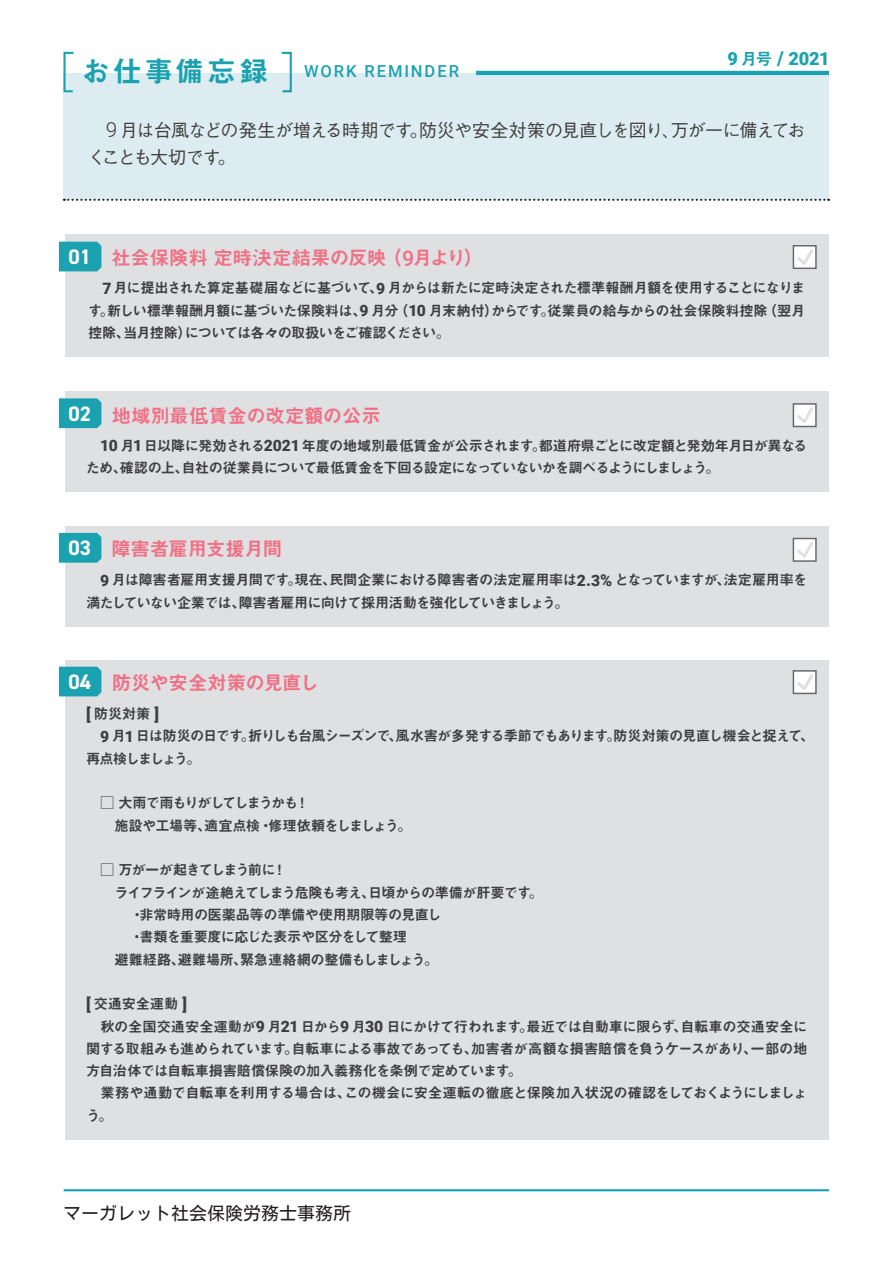
<style>
.page{position:relative;width:893px;height:1263px;background:#fff}
.page>*{position:absolute;margin:0;border:0;box-sizing:border-box;transform-origin:0 0}
.t1{font:700 21px "DIN2014";color:#fff}
.t2{font:19.5px "Midashi Go Pr 6 N MB31 90 msp RKSJ H";letter-spacing:-.02em;color:#f17085}
.t3{font:900 18.15px "Roboto";color:#1ba2b0}
.t4{font:18px/27px "Gothic BBB Pr 6 N Medium 90 msp RKSJ H";letter-spacing:-.05em;color:#3e3e3f}
.t5{font:18px "Motoya L Cedar W3 90 ms RKSJ H";color:#231f20}
.t6{font:500 16.5px "Roboto";letter-spacing:.115em;color:#1ba2b0}
.t7{font:14.25px/22.4px "Midashi Go Pr 6 N MB31 90 msp RKSJ H";letter-spacing:-.05em;color:#3e3e3f}
.t8{font:14.25px/22.4px "Midashi Go Pr 6 N MB31 90 msp RKSJ H";letter-spacing:-.07em;color:#3e3e3f}
.t9{font:14.25px "Midashi Go Pr 6 N MB31 90 msp RKSJ H";letter-spacing:-.03em;color:#3e3e3f}
.t10{font:14.25px/22.4px "Midashi Go Pr 6 N MB31 90 msp RKSJ H";letter-spacing:-.075em;color:#3e3e3f}
.t11{font:14.25px "Midashi Go Pr 6 N MB31 90 msp RKSJ H";letter-spacing:-.095em;color:#3e3e3f}
.t12{font:14.25px "Midashi Go Pr 6 N MB31 90 msp RKSJ H";letter-spacing:-.135em;color:#3e3e3f}
.s1{font-family:"Midashi Go Pr 6 N MB31 90 msp RKSJ H";font-weight:400;font-size:28.8px}
.s2{font-family:"Midashi Go Pr 6 N MB31 90 msp RKSJ H";font-weight:400;font-size:16.5px}
.s3{font-size:18.9px}
.s4{font-family:"Roboto";font-weight:300;font-size:20.7px}
.s5{font-family:"Roboto";font-weight:500;font-size:21.45px}
.s6{font-family:"Roboto";font-weight:900;font-size:15.6px}
.s7{font-family:"Roboto";font-weight:900;font-size:16.35px}
.s8{font-family:"DIN2014";font-weight:700;font-size:21px;color:#fff}
</style>
<div class="page">
<div style="left:64px;top:74px;width:765px;height:126px;background:#dcecf0"></div>
<svg style="left:64px;top:199px;width:765px;height:2px"></svg>
<div style="left:65px;top:526px;width:764px;height:100px;background:#dfe0e2"></div>
<div style="left:65px;top:660px;width:764px;height:480px;background:#dfe0e2"></div>
<div style="left:65px;top:392px;width:764px;height:100px;background:#dfe0e2"></div>
<div style="left:65px;top:234px;width:764px;height:123px;background:#dfe0e2"></div>
<div style="left:793px;top:245px;width:24px;height:24px;border:1px solid #69696c"></div>
<svg style="left:794px;top:246px;width:22px;height:22px"></svg>
<div style="left:793px;top:403px;width:24px;height:24px;border:1px solid #69696c"></div>
<svg style="left:794px;top:405px;width:22px;height:21px"></svg>
<div style="left:793px;top:538px;width:24px;height:24px;border:1px solid #69696c"></div>
<svg style="left:794px;top:539px;width:22px;height:22px"></svg>
<div style="left:793px;top:670px;width:24px;height:24px;border:1px solid #69696c"></div>
<svg style="left:794px;top:672px;width:22px;height:21px"></svg>
<svg style="left:59px;top:667px;width:42px;height:29px"></svg>
<svg style="left:59px;top:533px;width:42px;height:30px"></svg>
<svg style="left:59px;top:398px;width:42px;height:30px"></svg>
<svg style="left:59px;top:242px;width:42px;height:29px"></svg>
<hr style="left:476px;top:71px;width:353px;height:4px;background:#1ba2b0">
<svg style="left:63px;top:51px;width:13px;height:42px"></svg>
<svg style="left:280px;top:51px;width:13px;height:42px"></svg>
<hr style="left:64px;top:1189px;width:765px;height:2px;background:#1ba2b0">
<p class="t6" style="left:82px;top:62px;width:379px"><span class="s1">お仕事備忘録　</span>WORK REMINDER</p>
<p class="t3" style="left:727px;top:49px;width:104px">9 <span class="s2">月号</span> <span class="s3">/</span> 2021</p>
<p class="t4" style="left:88px;top:119px;width:719px;text-indent:18px"><span class="s4">9</span> 月は台風などの発生が増える時期です。防災や安全対策の見直しを図り、万が一に備えておくことも大切です。</p>
<h1 class="t1" style="left:69px;top:244px;width:24px">01</h1>
<h2 class="t2" style="left:111px;top:250px;width:373px">社会保険料定時決定結果の反映（<span class="s5">9</span>月より）</h2>
<p class="t7" style="left:88px;top:279px;width:719px;text-align:justify;text-indent:14px"><span class="s6">7</span> 月に提出された算定基礎届などに基づいて、<span class="s6">9</span> 月からは新たに定時決定された標準報酬月額を使用することになります。新しい標準報酬月額に基づいた保険料は、<span class="s6">9</span> 月分（<span class="s6">10</span> 月末納付）からです。従業員の給与からの社会保険料控除（翌月控除、当月控除）については各々の取扱いをご確認ください。</p>
<h1 class="t1" style="left:69px;top:401px;width:24px">02</h1>
<h2 class="t2" style="left:111px;top:408px;width:271px">地域別最低賃金の改定額の公示</h2>
<p class="t8" style="left:86px;top:436px;width:723px;text-indent:14px"><span class="s6">10</span> 月<span class="s6">1</span>日以降に発効される<span class="s6">2021</span> 年度の地域別最低賃金が公示されます。都道府県ごとに改定額と発効年月日が異なるため、確認の上、自社の従業員について最低賃金を下回る設定になっていないかを調べるようにしましょう。</p>
<h1 class="t1" style="left:69px;top:536px;width:24px">03</h1>
<h2 class="t2" style="left:111px;top:542px;width:172px">障害者雇用支援月間</h2>
<p class="t7" style="left:86px;top:571px;width:723px;text-indent:14px"><span class="s6">9</span> 月は障害者雇用支援月間です。現在、民間企業における障害者の法定雇用率は<span class="s6">2</span><span class="s7">.</span><span class="s6">3</span><span class="s7">%</span> となっていますが、法定雇用率を満たしていない企業では、障害者雇用に向けて採用活動を強化していきましょう。</p>
<h2 class="t2" style="left:69px;top:675px;width:252px"><span class="s8">04</span> 防災や安全対策の見直し</h2>
<p class="t7" style="left:86px;top:705px;width:75px"><span class="s7">[</span> 防災対策 <span class="s7">]</span></p>
<p class="t8" style="left:100px;top:727px;width:716px"><span class="s6">9</span> 月<span class="s6">1</span> 日は防災の日です。折りしも台風シーズンで、風水害が多発する季節でもあります。防災対策の見直し機会と捉えて、</p>
<p class="t12" style="left:86px;top:753px;width:116px">再点検しましょう。</p>
<p class="t10" style="left:114px;top:794px;width:299px;text-indent:-14px">□ 大雨で雨もりがしてしまうかも！<br>施設や工場等、適宜点検・修理依頼をしましょう。</p>
<p class="t11" style="left:100px;top:865px;width:188px">□ 万が一が起きてしまう前に！</p>
<p class="t8" style="left:114px;top:883px;width:430px">ライフラインが途絶えてしまう危険も考え、日頃からの準備が肝要です。</p>
<p class="t9" style="left:130px;top:909px;width:313px">・非常時用の医薬品等の準備や使用期限等の見直し</p>
<p class="t7" style="left:130px;top:928px;width:279px">・書類を重要度に応じた表示や区分をして整理</p>
<p class="t9" style="left:86px;top:954px;width:354px">　　避難経路、避難場所、緊急連絡網の整備もしましょう。</p>
<p class="t7" style="left:86px;top:995px;width:723px"><span class="s7">[</span> 交通安全運動 <span class="s7">]<br></span>　秋の全国交通安全運動が<span class="s6">9</span> 月<span class="s6">21</span> 日から<span class="s6">9</span> 月<span class="s6">30</span> 日にかけて行われます。最近では自動車に限らず、自転車の交通安全に関する取組みも進められています。自転車による事故であっても、加害者が高額な損害賠償を負うケースがあり、一部の地方自治体では自転車損害賠償保険の加入義務化を条例で定めています。<br>　業務や通勤で自転車を利用する場合は、この機会に安全運転の徹底と保険加入状況の確認をしておくようにしましょう。</p>
<p class="t5" style="left:63px;top:1204px;width:289px">マーガレット社会保険労務士事務所</p>
</div>
